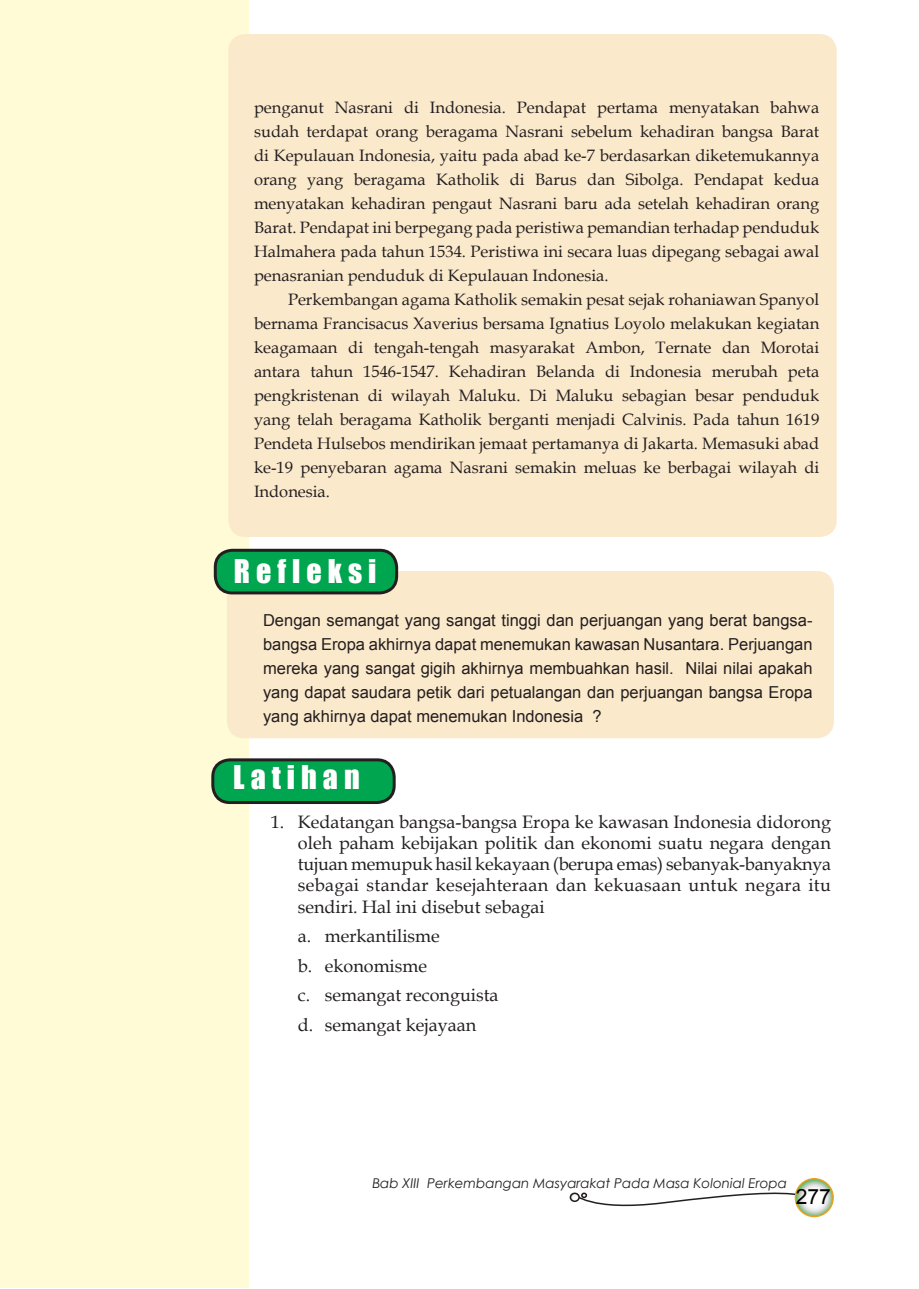
<style>
.page{position:relative;width:919px;height:1289px;background:#fff}
.page>*{position:absolute;margin:0;border:0;box-sizing:border-box;transform-origin:0 0}
.t1{font:30px "Impact";letter-spacing:.2em;color:#fff}
.t2{font:21px "Arial";color:#000}
._13_copy{font:18px/21px "Book Antiqua";color:#231f20;text-align:justify}
.Buat_latihan{font:18px "Book Antiqua";color:#231f20}
.t3{font:16.5px/24px "Book Antiqua";color:#231f20;text-align:justify}
.t4{font:16.5px/24px "Arial";color:#231f20;text-align:justify}
.t5{font:italic 13.5px "Century Gothic";color:#231f20}
</style>
<div class="page">
<div style="left:569px;top:1192px;width:10px;height:9px;border:2px solid #231f20;border-radius:50%"></div>
<svg style="left:572px;top:1178px;width:262px;height:39px"></svg>
<div style="left:0;top:0;width:248px;height:1287px;background:#fffbd6"></div>
<div style="left:228px;top:34px;width:608px;height:503px;background:#fbe9cc"></div>
<div style="left:227px;top:571px;width:606px;height:167px;background:#fbe9cc"></div>
<svg style="left:213px;top:547px;width:186px;height:46px;background:#179b54"></svg>
<svg style="left:211px;top:756px;width:185px;height:46px;background:#189d57"></svg>
<p class="t3" style="left:254px;top:95px;width:566px">penganut Nasrani di Indonesia. Pendapat pertama menyatakan bahwa sudah terdapat orang beragama Nasrani sebelum kehadiran bangsa Barat di Kepulauan Indonesia, yaitu pada abad ke-7 berdasarkan diketemukannya orang yang beragama Katholik di Barus dan Sibolga. Pendapat kedua menyatakan kehadiran pengaut Nasrani baru ada setelah kehadiran orang Barat. Pendapat ini berpegang pada peristiwa pemandian terhadap penduduk Halmahera pada tahun 1534. Peristiwa ini secara luas dipegang sebagai awal penasranian penduduk di Kepulauan Indonesia.</p>
<p class="t3" style="left:254px;top:287px;width:566px;text-indent:34px">Perkembangan agama Katholik semakin pesat sejak rohaniawan Spanyol bernama Francisacus Xaverius bersama Ignatius Loyolo melakukan kegiatan keagamaan di tengah-tengah masyarakat Ambon, Ternate dan Morotai antara tahun 1546-1547. Kehadiran Belanda di Indonesia merubah peta pengkristenan di wilayah Maluku. Di Maluku sebagian besar penduduk yang telah beragama Katholik berganti menjadi Calvinis. Pada tahun 1619<br>Pendeta Hulsebos mendirikan jemaat pertamanya di Jakarta. Memasuki abad ke-19 penyebaran agama Nasrani semakin meluas ke berbagai wilayah di Indonesia.</p>
<p class="t1" style="left:234px;top:547px;width:144px">Refleksi</p>
<p class="t4" style="left:263px;top:608px;width:551px">Dengan semangat yang sangat tinggi dan perjuangan yang berat bangsa&shy;bangsa Eropa akhirnya dapat menemukan kawasan Nusantara. Perjuangan mereka yang sangat gigih akhirnya membuahkan hasil. Nilai nilai apakah yang dapat saudara petik dari petualangan dan perjuangan bangsa Eropa yang akhirnya dapat menemukan Indonesia ?</p>
<p class="t1" style="left:233px;top:754px;width:128px">Latihan</p>
<p class="_13_copy" style="left:298px;top:811px;width:534px;text-indent:-27px">1. Kedatangan bangsa-bangsa Eropa ke kawasan Indonesia didorong oleh paham kebijakan politik dan ekonomi suatu negara dengan tujuan memupuk hasil kekayaan (berupa emas) sebanyak-banyaknya sebagai standar kesejahteraan dan kekuasaan untuk negara itu sendiri. Hal ini disebut sebagai</p>
<p class="Buat_latihan" style="left:298px;top:923px;width:143px">a. merkantilisme</p>
<p class="Buat_latihan" style="left:298px;top:952px;width:131px">b. ekonomisme</p>
<p class="Buat_latihan" style="left:298px;top:982px;width:202px">c. semangat reconguista</p>
<p class="Buat_latihan" style="left:298px;top:1011px;width:180px">d. semangat kejayaan</p>
<p class="t5" style="left:372px;top:1173px;width:416px">Bab XIII Perkembangan Masyarakat Pada Masa Kolonial Eropa</p>
<p class="t2" style="left:795px;top:1182px;width:37px">277</p>
</div>
